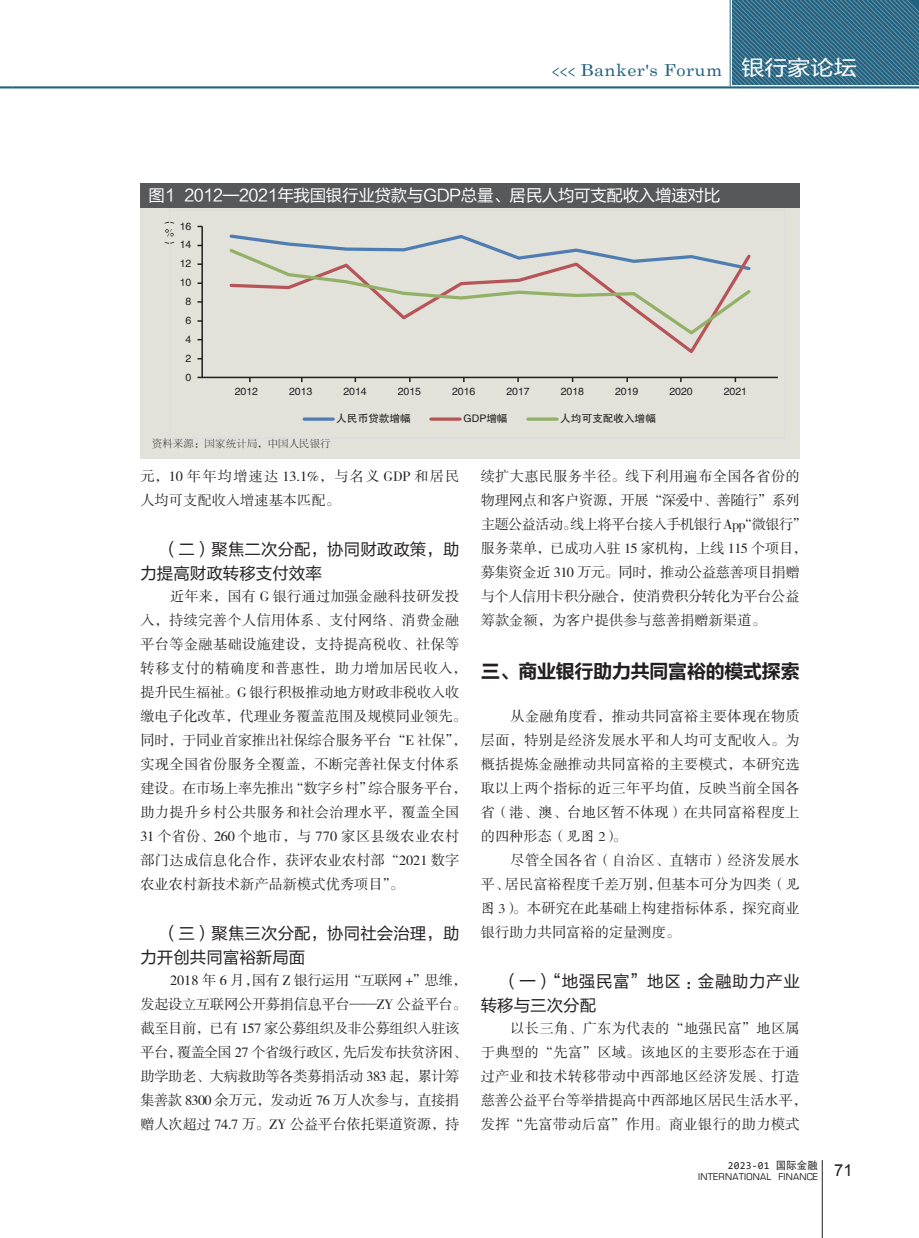
<style>
.page{position:relative;width:919px;height:1238px;background:#fff}
.page>*{position:absolute;margin:0;border:0;box-sizing:border-box;transform-origin:0 0}
.一级小标题{font:19.5px "FZLTCHK GBK1 0";letter-spacing:-.04em;color:#231f20}
.二级小标题{font:16.5px/24px "FZLTHK GBK1 0";color:#231f20}
.t1{font:16.5px "FZLTHK GBK1 0";letter-spacing:-.02em;color:#fff}
.二级小标题-2{font:16.5px/24px "FZLTHK GBK1 0";letter-spacing:.035em;color:#231f20}
.t2{font:16.5px "Century Schoolbook";letter-spacing:.025em;color:#1f6281;scale:1.1 1}
._4_正文{font:14.25px/24px "FZSSJW GB1 0";color:#231f20}
._4_正文-2{font:14.25px/24px "FZSSJW GB1 0";letter-spacing:-.02em;color:#231f20}
._4_正文-3{font:14.25px/24px "FZSSJW GB1 0";letter-spacing:.02em;color:#231f20}
.t3{font:10.5px "FZSYJW GB1 0";color:#231f20}
.t4{font:10.5px "Consolas";letter-spacing:.025em;color:#231f20}
.t5{font:10.35px "FZHTJW GB1 0";color:#231f20}
.t6{font:9px "Eurostile";letter-spacing:.025em;color:#231f20}
.s1{font-family:"FZLTHJW GB1 0";font-size:21px;color:#fff}
.s2{font-family:"FZKTJW GB1 0"}
.s3{font-family:"DFP Hei W5 GB"}
</style>
<div class="page">
<svg style="left:732px;top:0;width:186px;height:85px;background:#376f8a"></svg>
<svg style="left:0;top:86px;width:13px;height:2px"></svg>
<hr style="left:13px;top:86px;width:905px;height:2px;background:#1f6281">
<svg style="left:552px;top:68px;width:22px;height:9px"></svg>
<hr style="left:729px;top:0;width:1px;height:86px;background:#1f6281">
<hr style="left:821px;top:1160px;width:1px;height:77px;background:#231f20">
<div style="left:140px;top:198px;width:659px;height:261px;background:#e2e1da"></div>
<div style="left:140px;top:183px;width:659px;height:24px;background:#57585a"></div>
<svg style="left:165px;top:222px;width:9px;height:22px"></svg>
<hr style="left:197px;top:376px;width:580px;height:2px;background:#231f20">
<svg style="left:229px;top:234px;width:262px;height:12px"></svg>
<svg style="left:229px;top:246px;width:522px;height:91px"></svg>
<svg style="left:304px;top:417px;width:29px;height:4px"></svg>
<svg style="left:431px;top:417px;width:29px;height:4px"></svg>
<svg style="left:528px;top:417px;width:29px;height:4px"></svg>
<hr style="left:201px;top:226px;width:2px;height:151px;background:#231f20">
<p class="t2" style="left:580px;top:56px;width:253px">Banker's Forum <span class="s1">银行家论坛</span></p>
<p class="t1" style="left:149px;top:186px;width:573px">图1 2012—2021年我国银行业贷款与GDP总量、居民人均可支配收入增速对比</p>
<p class="t5" style="left:180px;top:220px;width:13px">16</p>
<p class="t5" style="left:180px;top:239px;width:13px">14</p>
<p class="t5" style="left:180px;top:258px;width:13px">12</p>
<p class="t5" style="left:180px;top:277px;width:13px">10</p>
<p class="t5" style="left:185px;top:296px;width:7px">8</p>
<p class="t5" style="left:185px;top:314px;width:7px">6</p>
<p class="t5" style="left:185px;top:333px;width:7px">4</p>
<p class="t5" style="left:185px;top:352px;width:7px">2</p>
<p class="t5" style="left:185px;top:371px;width:7px">0</p>
<p class="t5" style="left:235px;top:385px;width:25px">2012</p>
<p class="t5" style="left:289px;top:385px;width:25px">2013</p>
<p class="t5" style="left:343px;top:385px;width:25px">2014</p>
<p class="t5" style="left:397px;top:385px;width:25px">2015</p>
<p class="t5" style="left:452px;top:385px;width:25px">2016</p>
<p class="t5" style="left:506px;top:385px;width:25px">2017</p>
<p class="t5" style="left:560px;top:385px;width:25px">2018</p>
<p class="t5" style="left:615px;top:385px;width:25px">2019</p>
<p class="t5" style="left:669px;top:385px;width:25px">2020</p>
<p class="t5" style="left:723px;top:385px;width:25px">2021</p>
<p class="t5" style="left:336px;top:413px;width:76px">人民币贷款增幅</p>
<p class="t5" style="left:463px;top:413px;width:46px">GDP增幅</p>
<p class="t5" style="left:560px;top:413px;width:97px">人均可支配收入增幅</p>
<p class="t3" style="left:152px;top:438px;width:180px">资料来源：国家统计局，中国人民银行</p>
<p class="_4_正文" style="left:140px;top:465px;width:320px">元，10 年年均增速达 13.1%，与名义 GDP 和居民人均可支配收入增速基本匹配。</p>
<p class="二级小标题" style="left:140px;top:537px;width:320px;text-indent:22px">（二）聚焦二次分配，协同财政政策，助力提高财政转移支付效率</p>
<p class="_4_正文" style="left:140px;top:585px;width:328px;text-indent:30px">近年来，国有 G 银行通过加强金融科技研发投入，持续完善个人信用体系、支付网络、消费金融平台等金融基础设施建设，支持提高税收、社保等转移支付的精确度和普惠性，助力增加居民收入，提升民生福祉。G 银行积极推动地方财政非税收入收缴电子化改革，代理业务覆盖范围及规模同业领先。同时，于同业首家推出社保综合服务平台“E 社保”，实现全国省份服务全覆盖，不断完善社保支付体系建设。在市场上率先推出“数字乡村”综合服务平台，助力提升乡村公共服务和社会治理水平，覆盖全国<br>31 个省份、260 个地市，与 770 家区县级农业农村部门达成信息化合作，获评农业农村部“2021 数字农业农村新技术新产品新模式优秀项目”。</p>
<p class="二级小标题" style="left:140px;top:921px;width:320px;text-indent:22px">（三）聚焦三次分配，协同社会治理，助力开创共同富裕新局面</p>
<p class="_4_正文-2" style="left:140px;top:969px;width:328px;text-indent:30px">2018 年 6 月，国有 Z 银行运用“互联网 +”思维，发起设立互联网公开募捐信息平台——ZY 公益平台。截至目前，已有 157 家公募组织及非公募组织入驻该平台，覆盖全国 27 个省级行政区，先后发布扶贫济困、助学助老、大病救助等各类募捐活动 383 起，累计筹集善款 8300 余万元，发动近 76 万人次参与，直接捐赠人次超过 74.7 万。ZY 公益平台依托渠道资源，持</p>
<p class="_4_正文-2" style="left:480px;top:465px;width:328px">续扩大惠民服务半径。线下利用遍布全国各省份的物理网点和客户资源，开展“深爱中、善随行”系列主题公益活动。线上将平台接入手机银行App“微银行”服务菜单，已成功入驻 15 家机构，上线 115 个项目，募集资金近 310 万元。同时，推动公益慈善项目捐赠与个人信用卡积分融合，使消费积分转化为平台公益筹款金额，为客户提供参与慈善捐赠新渠道。</p>
<p class="一级小标题" style="left:480px;top:660px;width:320px">三、商业银行助力共同富裕的模式探索</p>
<p class="_4_正文" style="left:480px;top:705px;width:320px;text-align:justify;text-indent:30px">从金融角度看，推动共同富裕主要体现在物质层面，特别是经济发展水平和人均可支配收入。为概括提炼金融推动共同富裕的主要模式，本研究选取以上两个指标的近三年平均值，反映当前全国各省（港、澳、台地区暂不体现）在共同富裕程度上的四种形态<span class="s2">（见图 2）</span>。</p>
<p class="_4_正文" style="left:480px;top:849px;width:320px;text-align:justify;text-indent:30px">尽管全国各省（自治区、直辖市）经济发展水平、居民富裕程度千差万别，但基本可分为四类<span class="s2">（见图 3）</span>。本研究在此基础上构建指标体系，探究商业银行助力共同富裕的定量测度。</p>
<p class="二级小标题-2" style="left:480px;top:969px;width:320px;text-indent:22px">（一）“地强民富”地区：金融助力产业转移与三次分配</p>
<p class="_4_正文-3" style="left:480px;top:1017px;width:327px;text-indent:30px">以长三角、广东为代表的“地强民富”地区属于典型的“先富”区域。该地区的主要形态在于通过产业和技术转移带动中西部地区经济发展、打造慈善公益平台等举措提高中西部地区居民生活水平，发挥“先富带动后富”作用。商业银行的助力模式</p>
<p class="t4" style="left:727px;top:1158px;width:92px">2023-01 <span class="s3">国际金融</span></p>
<p class="t6" style="left:698px;top:1171px;width:156px">INTERNATIONAL FINANCE <sup>71</sup></p>
</div>
